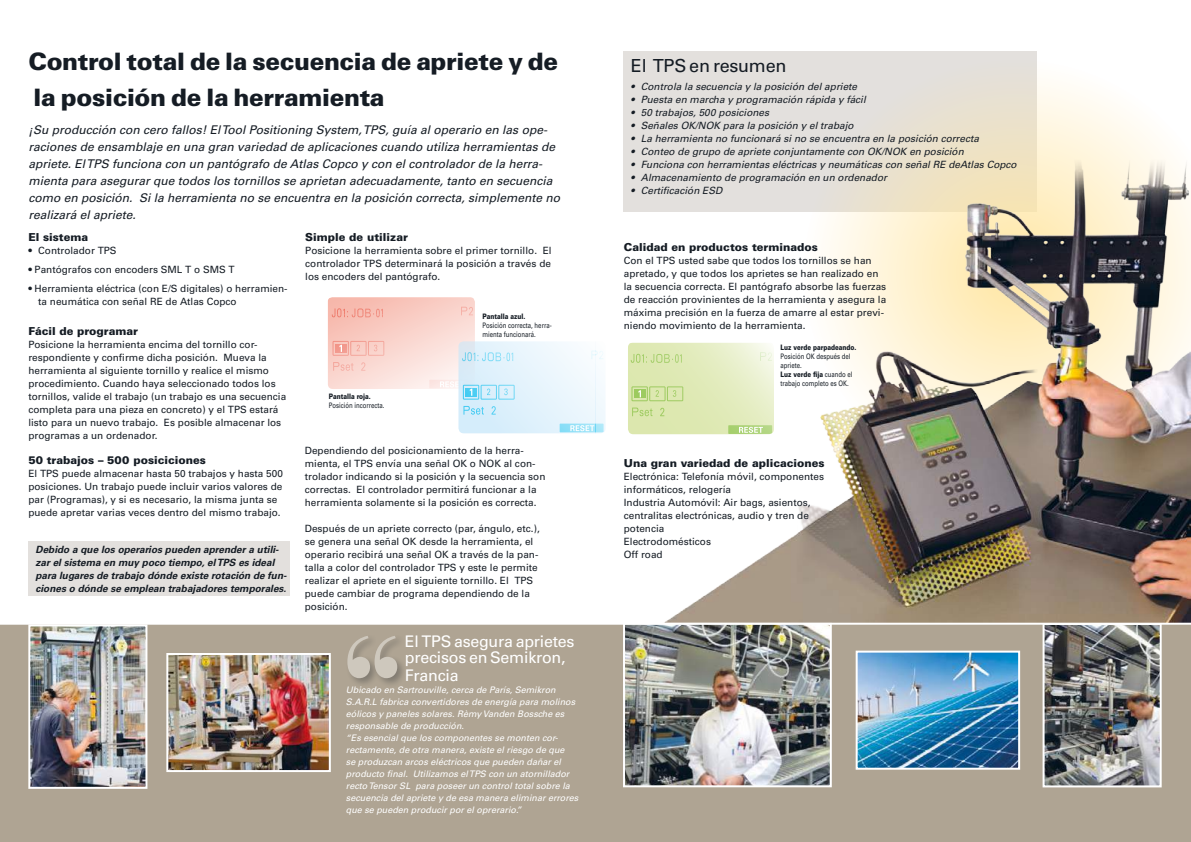
<style>
.page{position:relative;width:1191px;height:842px;background:#fff}
.page>*{position:absolute;margin:0;border:0;box-sizing:border-box;transform-origin:0 0}
.t1{font:900 24px/35.7px "Univers";letter-spacing:-.015em;color:#151c24}
.t2{font:18px "Univers";letter-spacing:-.015em;color:#151c24}
.t3{font:16px/16px "Univers";letter-spacing:-.015em;color:#fff}
.t4{font:italic 12px/17px "Univers";color:#151c24}
.t5{font:900 11px "Univers";color:#151c24}
.t6{font:10px/13px "Univers";color:#151c24}
.t7{font:italic 10px "Univers";color:#151c24}
.t8{font:italic 700 10px/13px "Univers";color:#151c24}
.t9{font:italic 9px/12px "Univers";color:#fff}
.t10{font:7.5px/9px "Univers";color:#151c24;scale:.8 1}
.t11{font:900 7.5px "Univers";color:#151c24;scale:.8 1}
.s1{font-weight:900}
</style>
<div class="page">
<div style="left:28px;top:541px;width:262px;height:55px;background:#e3e0dd"></div>
<div style="left:0;top:624px;width:595px;height:218px;background:#afa493"></div>
<img style="left:31px;top:627px;width:113px;height:159px">
<div style="left:28px;top:624px;width:119px;height:165px;border:2px solid #fff"></div>
<img style="left:169px;top:656px;width:159px;height:113px">
<div style="left:166px;top:653px;width:165px;height:119px;border:2px solid #fff"></div>
<div style="left:345px;top:634px;width:62px;height:54px;background:#151c24;opacity:.75"></div>
<svg style="left:347px;top:636px;width:50px;height:42px"></svg>
<div style="left:624px;top:51px;width:413px;height:161px;background:#e3e0dd"></div>
<svg style="left:881px;top:83px;width:287px;height:75px"></svg>
<img style="left:623px;top:158px;width:568px;height:465px">
<svg style="left:628px;top:343px;width:146px;height:91px"></svg>
<div style="left:667px;top:386px;width:16px;height:15px;border:1px solid #7cb929"></div>
<svg style="left:328px;top:297px;width:277px;height:136px"></svg>
<div style="left:595px;top:624px;width:596px;height:218px;background:#afa493"></div>
<img style="left:626px;top:626px;width:202px;height:158px">
<div style="left:623px;top:623px;width:208px;height:164px;border:2px solid #fff"></div>
<img style="left:1045px;top:626px;width:113px;height:158px">
<div style="left:1042px;top:623px;width:119px;height:164px;border:2px solid #fff"></div>
<img style="left:858px;top:654px;width:159px;height:113px">
<div style="left:855px;top:651px;width:165px;height:119px;border:2px solid #fff"></div>
<h1 class="t1" style="left:28px;top:43px;width:531px">Control total de la secuencia de apriete y de la posición de la herramienta</h1>
<p class="t4" style="left:28px;top:121px;width:533px">¡Su producción con cero fallos! El Tool Positioning System, TPS, guía al operario en las ope&shy;raciones de ensamblaje en una gran variedad de aplicaciones cuando utiliza herramientas de apriete. El TPS funciona con un pantógrafo de Atlas Copco y con el controlador de la herra&shy;mienta para asegurar que todos los tornillos se aprietan adecuadamente, tanto en secuencia como en posición. Si la herramienta no se encuentra en la posición correcta, simplemente no realizará el apriete.</p>
<p class="t5" style="left:28px;top:230px;width:61px">El sistema</p>
<p class="t6" style="left:28px;top:244px;width:90px">• Controlador TPS</p>
<p class="t6" style="left:28px;top:263px;width:208px">• Pantógrafos con encoders SML T o SMS T</p>
<p class="t6" style="left:38px;top:282px;width:251px;text-indent:-10px">• Herramienta eléctrica (con E/S digitales) o herramien&shy;ta neumática con señal RE de Atlas Copco</p>
<p class="t5" style="left:28px;top:324px;width:111px">Fácil de programar</p>
<p class="t6" style="left:28px;top:338px;width:259px">Posicione la herramienta encima del tornillo cor&shy;respondiente y confirme dicha posición. Mueva la herramienta al siguiente tornillo y realice el mismo procedimiento. Cuando haya seleccionado todos los tornillos, valide el trabajo (un trabajo es una secuencia completa para una pieza en concreto) y el TPS estará listo para un nuevo trabajo. Es posible almacenar los programas a un ordenador.</p>
<p class="t5" style="left:28px;top:453px;width:179px">50 trabajos – 500 posiciciones</p>
<p class="t6" style="left:28px;top:467px;width:256px">El TPS puede almacenar hasta 50 trabajos y hasta 500 posiciones. Un trabajo puede incluir varios valores de par (Programas), y si es necesario, la misma junta se puede apretar varias veces dentro del mismo trabajo.</p>
<p class="t8" style="left:35px;top:543px;width:253px">Debido a que los operarios pueden aprender a utili&shy;zar el sistema en muy poco tiempo, el TPS es ideal para lugares de trabajo dónde existe rotación de fun&shy;ciones o dónde se emplean trabajadores temporales.</p>
<p class="t5" style="left:305px;top:230px;width:104px">Simple de utilizar</p>
<p class="t6" style="left:305px;top:244px;width:248px;text-align:justify">Posicione la herramienta sobre el primer tornillo. El controlador TPS determinará la posición a través de los encoders del pantógrafo.</p>
<p class="t11" style="left:329px;top:392px;width:54px">Pantalla roja.</p>
<p class="t10" style="left:329px;top:401px;width:71px">Posición incorrecta.</p>
<p class="t11" style="left:482px;top:312px;width:55px">Pantalla azul.</p>
<p class="t10" style="left:482px;top:321px;width:88px">Posición correcta, herra&shy;mienta funcionará.</p>
<p class="t6" style="left:305px;top:444px;width:242px">Dependiendo del posicionamiento de la herra&shy;mienta, el TPS envía una señal OK o NOK al con&shy;trolador indicando si la posición y la secuencia son correctas. El controlador permitirá funcionar a la herramienta solamente si la posición es correcta.</p>
<p class="t6" style="left:305px;top:522px;width:236px">Después de un apriete correcto (par, ángulo, etc.), se genera una señal OK desde la herramienta, el operario recibirá una señal OK a través de la pan&shy;talla a color del controlador TPS y este le permite realizar el apriete en el siguiente tornillo. El TPS puede cambiar de programa dependiendo de la posición.</p>
<h3 class="t3" style="left:405px;top:633px;width:171px">El TPS asegura aprietes precisos en Semikron,</h3>
<h3 class="t3" style="left:405px;top:667px;width:55px">Francia</h3>
<p class="t9" style="left:346px;top:684px;width:234px">Ubicado en Sartrouville, cerca de París, Semikron S.A.R.L fabrica convertidores de energía para molinos eólicos y paneles solares. Rèmy Vanden Bossche es responsable de producción.<br>“Es esencial que los componentes se monten cor&shy;rectamente, de otra manera, existe el riesgo de que<br>se produzcan arcos eléctricos que pueden dañar el producto final. Utilizamos el TPS con un atornillador recto Tensor SL para poseer un control total sobre la secuencia del apriete y de esa manera eliminar errores que se pueden producir por el oprerario.”</p>
<h2 class="t2" style="left:631px;top:55px;width:157px">El TPS en resumen</h2>
<p class="t7" style="left:631px;top:81px;width:228px">• Controla la secuencia y la posición del apriete</p>
<p class="t7" style="left:631px;top:94px;width:236px">• Puesta en marcha y programación rápida y fácil</p>
<p class="t7" style="left:631px;top:107px;width:140px">• 50 trabajos, 500 posiciones</p>
<p class="t7" style="left:631px;top:120px;width:224px">• Señales OK/NOK para la posición y el trabajo</p>
<p class="t7" style="left:631px;top:133px;width:349px">• La herramienta no funcionará si no se encuentra en la posición correcta</p>
<p class="t7" style="left:631px;top:146px;width:334px">• Conteo de grupo de apriete conjuntamente con OK/NOK en posición</p>
<p class="t7" style="left:631px;top:159px;width:387px">• Funciona con herramientas eléctricas y neumáticas con señal RE deAtlas Copco</p>
<p class="t7" style="left:631px;top:172px;width:258px">• Almacenamiento de programación en un ordenador</p>
<p class="t7" style="left:631px;top:185px;width:93px">• Certificación ESD</p>
<p class="t5" style="left:624px;top:240px;width:196px">Calidad en productos terminados</p>
<p class="t6" style="left:624px;top:254px;width:264px">Con el TPS usted sabe que todos los tornillos se han apretado, y que todos los aprietes se han realizado en la secuencia correcta. El pantógrafo absorbe las fuerzas de reacción provinientes de la herramienta y asegura la máxima precisión en la fuerza de amarre al estar previ&shy;niendo movimiento de la herramienta.</p>
<p class="t11" style="left:780px;top:342px;width:96px">Luz verde parpadeando.</p>
<p class="t10" style="left:780px;top:351px;width:91px">Posición OK después del apriete.<br><span class="s1">Luz verde fija</span> cuando el trabajo completo es OK.</p>
<p class="t5" style="left:624px;top:456px;width:202px">Una gran variedad de aplicaciones</p>
<p class="t6" style="left:624px;top:470px;width:202px">Electrónica: Telefonía móvil, componentes informáticos, relogería<br>Industria Automóvil: Air bags, asientos, centralitas electrónicas, audio y tren de potencia<br>Electrodomésticos<br>Off road</p>
</div>
